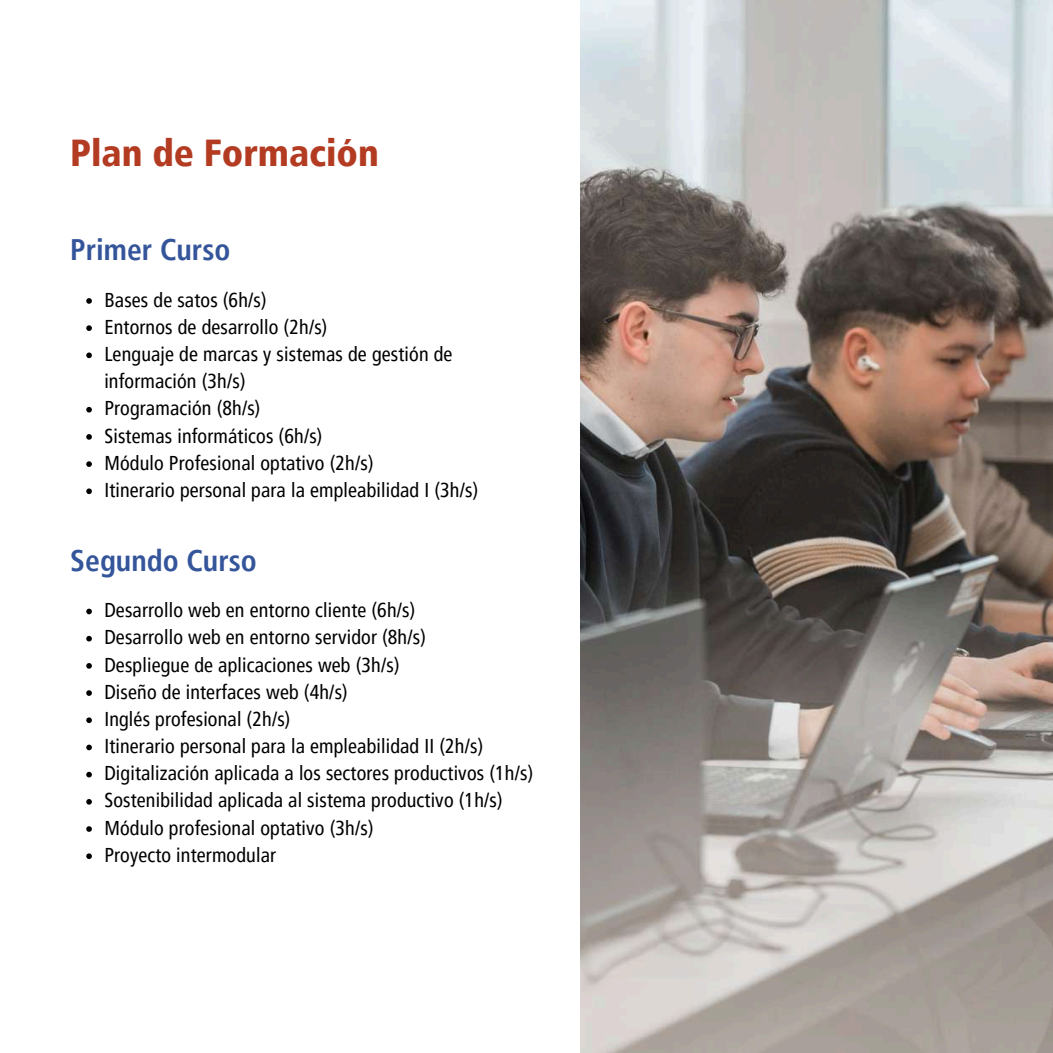
<style>
.page{position:relative;width:1053px;height:1053px;background:#fff}
.page>*{position:absolute;margin:0;border:0;box-sizing:border-box;transform-origin:0 0}
.t1{font:900 condensed 37.5px "Frutiger LT Pro";color:#b33b22}
.t2{font:700 condensed 29.75px "Frutiger LT Pro";color:#35559b}
.t3{font:condensed 20px/27.2px "Frutiger LT Pro";letter-spacing:.01em;color:#000}
</style>
<div class="page">
<svg style="left:86px;top:298px;width:6px;height:6px"></svg>
<svg style="left:86px;top:325px;width:6px;height:6px"></svg>
<svg style="left:86px;top:352px;width:6px;height:6px"></svg>
<svg style="left:86px;top:407px;width:6px;height:5px"></svg>
<svg style="left:86px;top:434px;width:6px;height:6px"></svg>
<svg style="left:86px;top:461px;width:6px;height:6px"></svg>
<svg style="left:86px;top:488px;width:6px;height:6px"></svg>
<svg style="left:86px;top:609px;width:6px;height:5px"></svg>
<svg style="left:86px;top:636px;width:6px;height:5px"></svg>
<svg style="left:86px;top:663px;width:6px;height:6px"></svg>
<svg style="left:86px;top:690px;width:6px;height:6px"></svg>
<svg style="left:86px;top:717px;width:6px;height:6px"></svg>
<svg style="left:86px;top:745px;width:6px;height:5px"></svg>
<svg style="left:86px;top:772px;width:6px;height:5px"></svg>
<svg style="left:86px;top:799px;width:6px;height:6px"></svg>
<svg style="left:86px;top:826px;width:6px;height:6px"></svg>
<svg style="left:86px;top:853px;width:6px;height:6px"></svg>
<img style="left:580px;top:0;width:472px;height:1053px">
<h1 class="t1" style="left:70px;top:130px;width:310px">Plan de Formación</h1>
<h2 class="t2" style="left:70px;top:231px;width:162px">Primer Curso</h2>
<p class="t3" style="left:104px;top:286px;width:375px">Bases de satos (6h/s)<br>Entornos de desarrollo (2h/s)<br>Lenguaje de marcas y sistemas de gestión de información (3h/s)<br>Programación (8h/s)<br>Sistemas informáticos (6h/s)<br>Módulo Profesional optativo (2h/s)<br>Itinerario personal para la empleabilidad I (3h/s)</p>
<h2 class="t2" style="left:70px;top:542px;width:188px">Segundo Curso</h2>
<p class="t3" style="left:104px;top:596px;width:430px">Desarrollo web en entorno cliente (6h/s)<br>Desarrollo web en entorno servidor (8h/s)<br>Despliegue de aplicaciones web (3h/s)<br>Diseño de interfaces web (4h/s)<br>Inglés profesional (2h/s)<br>Itinerario personal para la empleabilidad II (2h/s)<br>Digitalización aplicada a los sectores productivos (1h/s)<br>Sostenibilidad aplicada al sistema productivo (1h/s)<br>Módulo profesional optativo (3h/s)<br>Proyecto intermodular</p>
</div>
